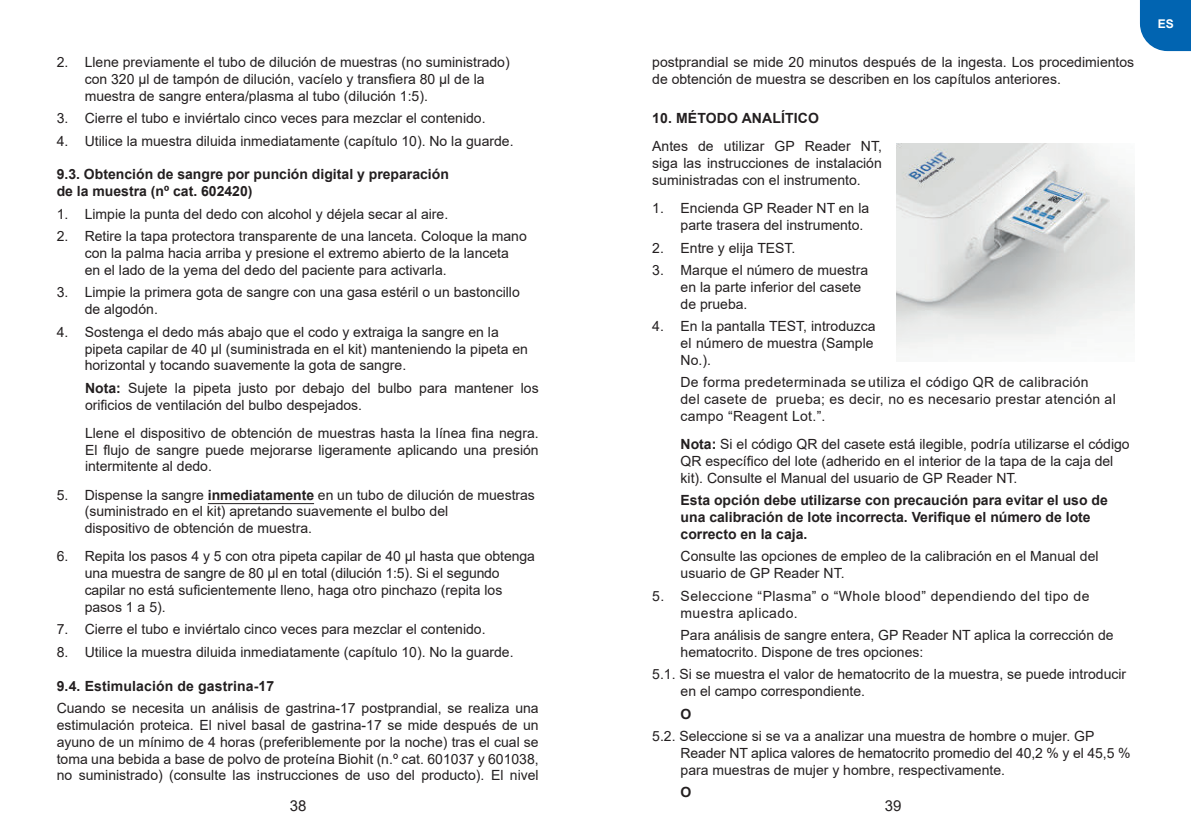
<style>
.page{position:relative;width:1191px;height:840px;background:#fff}
.page>*{position:absolute;margin:0;border:0;box-sizing:border-box;transform-origin:0 0}
.t1{font:15px "Arial";color:#231f20}
.t2{font:14px/16.8px "Arial";color:#231f20}
.t3{font:700 14px/16.8px "Arial";color:#231f20}
.t4{font:14px/16.8px "Arial";letter-spacing:.02em;color:#231f20}
.t5{font:14px/16.8px "Arial";letter-spacing:.03em;color:#231f20}
.t6{font:700 12px "Arial";color:#fff}
.s1{font-weight:700}
</style>
<div class="page">
<div style="left:1140px;top:0;width:51px;height:51px;background:#0164b1"></div>
<hr style="left:208px;top:503px;width:106px;height:1px;background:#231f20">
<img style="left:896px;top:143px;width:238px;height:207px">
<p class="t2" style="left:85px;top:55px;width:426px;text-indent:-28px">2. Llene previamente el tubo de dilución de muestras (no suministrado) con 320 µl de tampón de dilución, vacíelo y transfiera 80 µl de la muestra de sangre entera/plasma al tubo (dilución 1:5).</p>
<p class="t2" style="left:57px;top:110px;width:430px">3. Cierre el tubo e inviértalo cinco veces para mezclar el contenido.</p>
<p class="t2" style="left:57px;top:133px;width:458px">4. Utilice la muestra diluida inmediatamente (capítulo 10). No la guarde.</p>
<p class="t3" style="left:57px;top:167px;width:394px">9.3. Obtención de sangre por punción digital y preparación de la muestra (nº cat. 602420)</p>
<p class="t2" style="left:57px;top:205px;width:393px">1. Limpie la punta del dedo con alcohol y déjela secar al aire.</p>
<p class="t2" style="left:85px;top:229px;width:444px;text-indent:-28px">2. Retire la tapa protectora transparente de una lanceta. Coloque la mano con la palma hacia arriba y presione el extremo abierto de la lanceta en el lado de la yema del dedo del paciente para activarla.</p>
<p class="t2" style="left:85px;top:284px;width:436px;text-indent:-28px">3. Limpie la primera gota de sangre con una gasa estéril o un bastoncillo de algodón.</p>
<p class="t2" style="left:85px;top:323px;width:445px;text-indent:-28px">4. Sostenga el dedo más abajo que el codo y extraiga la sangre en la pipeta capilar de 40 µl (suministrada en el kit) manteniendo la pipeta en horizontal y tocando suavemente la gota de sangre.</p>
<p class="t2" style="left:85px;top:380px;width:455px"><span class="s1">Nota:</span> Sujete la pipeta justo por debajo del bulbo para mantener los orificios de ventilación del bulbo despejados.</p>
<p class="t2" style="left:85px;top:424px;width:455px;text-align:justify">Llene el dispositivo de obtención de muestras hasta la línea fina negra.<br>El flujo de sangre puede mejorarse ligeramente aplicando una presión intermitente al dedo.</p>
<p class="t2" style="left:85px;top:487px;width:452px;text-indent:-28px">5. Dispense la sangre <span class="s1">inmediatamente</span> en un tubo de dilución de muestras (suministrado en el kit) apretando suavemente el bulbo del<br>dispositivo de obtención de muestra.</p>
<p class="t2" style="left:85px;top:549px;width:452px;text-indent:-28px">6. Repita los pasos 4 y 5 con otra pipeta capilar de 40 µl hasta que obtenga una muestra de sangre de 80 µl en total (dilución 1:5). Si el segundo capilar no está suficientemente lleno, haga otro pinchazo (repita los pasos 1 a 5).</p>
<p class="t2" style="left:57px;top:620px;width:430px">7. Cierre el tubo e inviértalo cinco veces para mezclar el contenido.</p>
<p class="t2" style="left:57px;top:644px;width:458px">8. Utilice la muestra diluida inmediatamente (capítulo 10). No la guarde.</p>
<p class="t3" style="left:57px;top:678px;width:219px">9.4. Estimulación de gastrina-17</p>
<p class="t2" style="left:57px;top:699px;width:483px;text-align:justify">Cuando se necesita un análisis de gastrina-17 postprandial, se realiza una estimulación proteica. El nivel basal de gastrina-17 se mide después de un ayuno de un mínimo de 4 horas (preferiblemente por la noche) tras el cual se toma una bebida a base de polvo de proteína Biohit (n.º cat. 601037 y 601038, no suministrado) (consulte las instrucciones de uso del producto). El nivel</p>
<p class="t1" style="left:290px;top:800px;width:18px">38</p>
<p class="t2" style="left:652px;top:53px;width:483px">postprandial se mide 20 minutos después de la ingesta. Los procedimientos de obtención de muestra se describen en los capítulos anteriores.</p>
<p class="t3" style="left:652px;top:111px;width:168px">10. MÉTODO ANALÍTICO</p>
<p class="t2" style="left:652px;top:138px;width:231px;text-align:justify">Antes de utilizar GP Reader NT, siga las instrucciones de instalación suministradas con el instrumento.</p>
<p class="t2" style="left:680px;top:201px;width:190px;text-indent:-28px">1. Encienda GP Reader NT en la parte trasera del instrumento.</p>
<p class="t2" style="left:652px;top:240px;width:145px">2. Entre y elija TEST.</p>
<p class="t2" style="left:680px;top:263px;width:189px;text-indent:-28px">3. Marque el número de muestra en la parte inferior del casete de prueba.</p>
<p class="t2" style="left:680px;top:317px;width:197px;text-indent:-28px">4. En la pantalla TEST, introduzca el número de muestra (Sample<br>No.).</p>
<p class="t4" style="left:680px;top:374px;width:437px">De forma predeterminada se utiliza el código QR de calibración<br>del casete de prueba; es decir, no es necesario prestar atención al campo “Reagent Lot.”.</p>
<p class="t2" style="left:680px;top:435px;width:450px"><span class="s1">Nota:</span> Si el código QR del casete está ilegible, podría utilizarse el código<br>QR específico del lote (adherido en el interior de la tapa de la caja del kit). Consulte el Manual del usuario de GP Reader NT.</p>
<p class="t3" style="left:680px;top:493px;width:429px">Esta opción debe utilizarse con precaución para evitar el uso de una calibración de lote incorrecta. Verifique el número de lote correcto en la caja.</p>
<p class="t2" style="left:680px;top:549px;width:419px">Consulte las opciones de empleo de la calibración en el Manual del usuario de GP Reader NT.</p>
<p class="t5" style="left:680px;top:588px;width:410px;text-indent:-28px">5. Seleccione “Plasma” o “Whole blood” dependiendo del tipo de muestra aplicado.</p>
<p class="t2" style="left:680px;top:626px;width:434px">Para análisis de sangre entera, GP Reader NT aplica la corrección de hematocrito. Dispone de tres opciones:</p>
<p class="t2" style="left:680px;top:667px;width:447px;text-indent:-28px">5.1. Si se muestra el valor de hematocrito de la muestra, se puede introducir en el campo correspondiente.</p>
<p class="t3" style="left:680px;top:706px;width:12px">O</p>
<p class="t2" style="left:680px;top:727px;width:451px;text-indent:-28px">5.2. Seleccione si se va a analizar una muestra de hombre o mujer. GP<br>Reader NT aplica valores de hematocrito promedio del 40,2 % y el 45,5 % para muestras de mujer y hombre, respectivamente.</p>
<p class="t3" style="left:680px;top:784px;width:12px">O</p>
<p class="t1" style="left:885px;top:800px;width:18px">39</p>
<p class="t6" style="left:1157px;top:17px;width:18px">ES</p>
</div>
